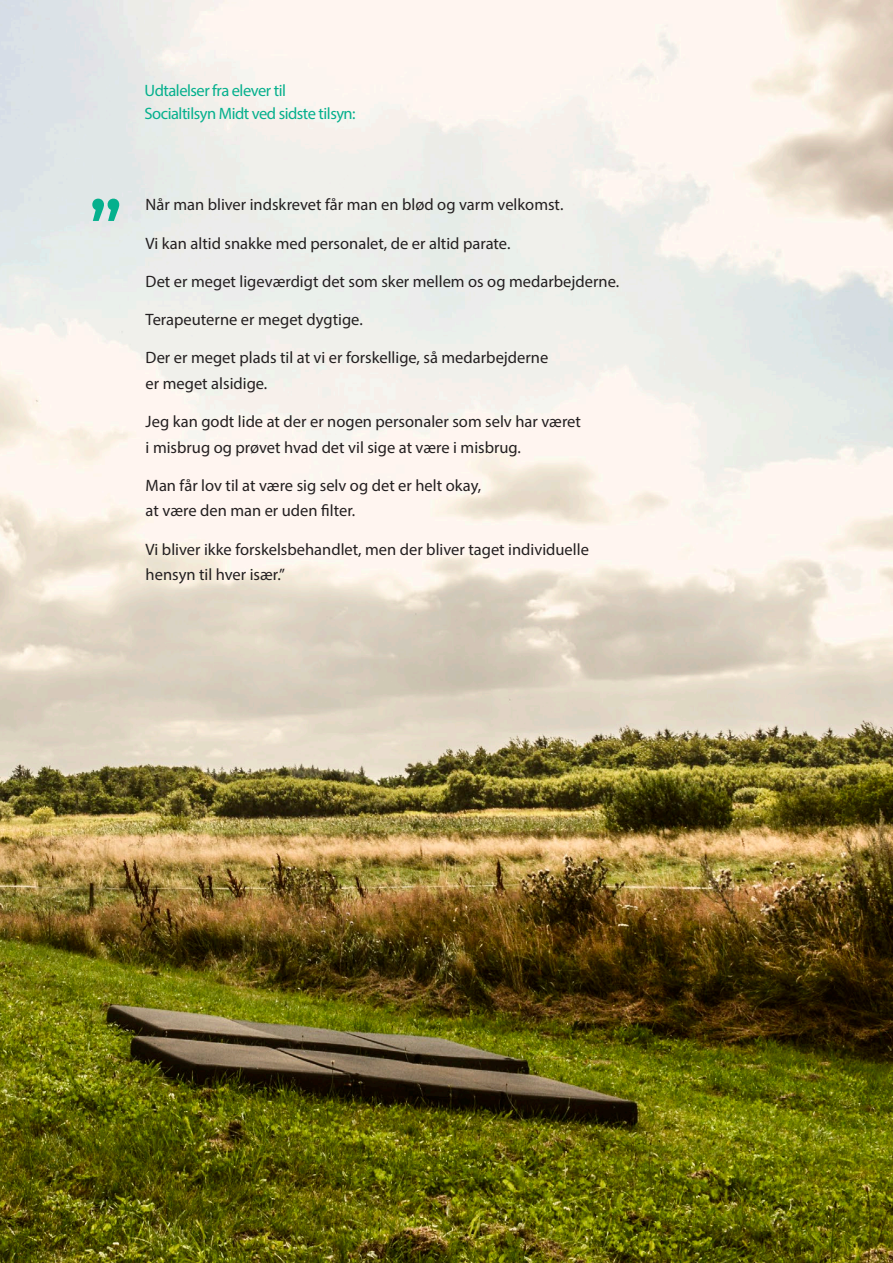
<style>
.page{position:relative;width:893px;height:1263px;background:#fff}
.page>*{position:absolute;margin:0;border:0;box-sizing:border-box;transform-origin:0 0}
.t1{font:600 72px "Montserrat";color:#05b08d}
.t2{font:16.5px/25.5px "Myriad Pro";color:#231f20}
.Mellemrubrik{font:16.5px/22.5px "Myriad Pro";letter-spacing:-.03em;color:#05b08d}
</style>
<div class="page">
<img style="left:0;top:0;width:893px;height:1263px">
<p class="Mellemrubrik" style="left:145px;top:79px;width:213px">Udtalelser fra elever til<br>Socialtilsyn Midt ved sidste tilsyn:</p>
<p class="t1" style="left:89px;top:176px;width:34px">”</p>
<p class="t2" style="left:146px;top:192px;width:419px">Når man bliver indskrevet får man en blød og varm velkomst.</p>
<p class="t2" style="left:146px;top:230px;width:366px">Vi kan altid snakke med personalet, de er altid parate.</p>
<p class="t2" style="left:146px;top:268px;width:475px">Det er meget ligeværdigt det som sker mellem os og medarbejderne.</p>
<p class="t2" style="left:146px;top:307px;width:219px">Terapeuterne er meget dygtige.</p>
<p class="t2" style="left:146px;top:345px;width:404px">Der er meget plads til at vi er forskellige, så medarbejderne er meget alsidige.</p>
<p class="t2" style="left:146px;top:409px;width:437px">Jeg kan godt lide at der er nogen personaler som selv har været i misbrug og prøvet hvad det vil sige at være i misbrug.</p>
<p class="t2" style="left:146px;top:472px;width:337px">Man får lov til at være sig selv og det er helt okay, at være den man er uden filter.</p>
<p class="t2" style="left:146px;top:536px;width:445px">Vi bliver ikke forskelsbehandlet, men der bliver taget individuelle hensyn til hver især.”</p>
</div>
